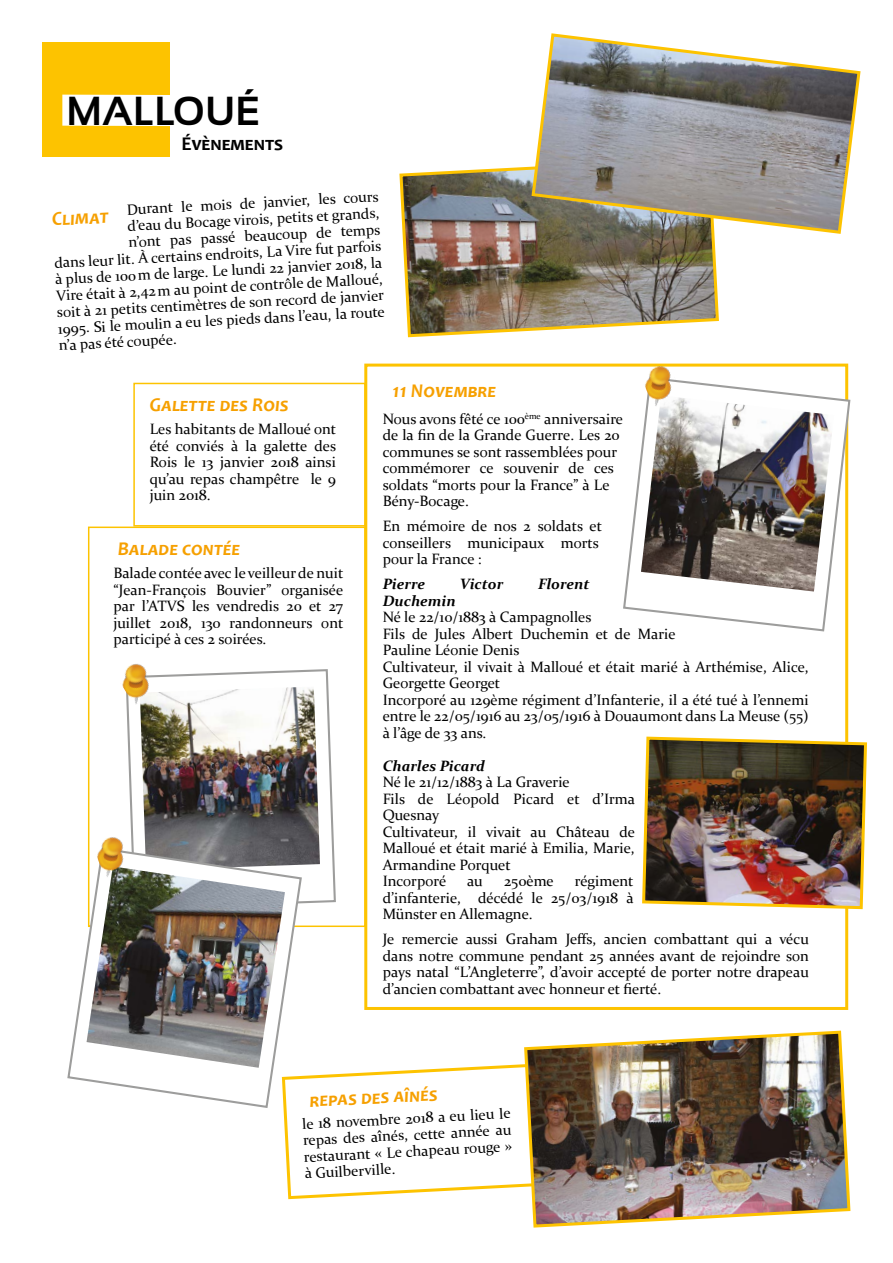
<style>
.page{position:relative;width:893px;height:1263px;background:#fff}
.page>*{position:absolute;margin:0;border:0;box-sizing:border-box;transform-origin:0 0}
.t1{font:700 40.5px "Sansation";color:#000}
.t2{font:italic 700 19.5px "Candara";color:#f6a000}
.t3{font:700 19.5px "Candara";color:#000}
.t4{font:15px/16.5px "Constantia";color:#000;text-align:justify}
.t5{font:italic 700 15px "Constantia";color:#000}
</style>
<div class="page">
<div style="left:133px;top:383px;width:233px;height:143px;border:2px solid #fdc300"></div>
<div style="left:88px;top:526px;width:278px;height:401px;border:2px solid #fdc300"></div>
<img style="left:399px;top:166px;width:320px;height:172px">
<svg style="left:283px;top:1064px;width:239px;height:136px"></svg>
<svg style="left:166px;top:669px;width:170px;height:234px"></svg>
<img style="left:122px;top:664px;width:44px;height:23px">
<img style="left:522px;top:1030px;width:329px;height:198px">
<div style="left:43px;top:43px;width:127px;height:114px;background:#fdc300"></div>
<div style="left:62px;top:95px;width:108px;height:32px;background:#fff"></div>
<svg style="left:623px;top:376px;width:228px;height:257px"></svg>
<img style="left:641px;top:395px;width:193px;height:196px">
<img style="left:638px;top:363px;width:48px;height:49px">
<img style="left:642px;top:735px;width:225px;height:176px">
<svg style="left:67px;top:947px;width:236px;height:162px"></svg>
<img style="left:88px;top:687px;width:232px;height:381px">
<img style="left:87px;top:866px;width:198px;height:202px">
<img style="left:91px;top:834px;width:46px;height:49px">
<svg style="left:530px;top:33px;width:331px;height:203px"></svg>
<h1 class="t1" style="left:67px;top:89px;width:195px">MALLOUÉ</h1>
<h2 class="t3" style="left:181px;top:132px;width:103px">Évènements</h2>
<p class="t4" style="left:126px;top:200px;width:254px;rotate:-3deg">Durant le mois de janvier, les cours</p>
<p class="t4" style="left:127px;top:217px;width:254px;rotate:-3deg">d’eau du Bocage virois, petits et grands,</p>
<h2 class="t2" style="left:52px;top:207px;width:58px;rotate:-3deg">Climat</h2>
<p class="t4" style="left:128px;top:233px;width:254px;rotate:-3deg">n’ont pas passé beaucoup de temps</p>
<p class="t4" style="left:54px;top:254px;width:329px;rotate:-3deg">dans leur lit. À certains endroits, La Vire fut parfois</p>
<p class="t4" style="left:55px;top:270px;width:329px;rotate:-3deg">à plus de 100m de large. Le lundi 22 janvier 2018, la</p>
<p class="t4" style="left:56px;top:287px;width:329px;rotate:-3deg">Vire était à 2,42m au point de contrôle de Malloué,</p>
<p class="t4" style="left:57px;top:303px;width:329px;rotate:-3deg">soit à 21 petits centimètres de son record de janvier</p>
<p class="t4" style="left:57px;top:320px;width:329px;rotate:-3deg">1995. Si le moulin a eu les pieds dans l’eau, la route</p>
<p class="t4" style="left:58px;top:336px;width:120px;rotate:-3deg">n’a pas été coupée.</p>
<h2 class="t2" style="left:150px;top:393px;width:141px">Galette des Rois</h2>
<p class="t4" style="left:150px;top:420px;width:188px">Les habitants de Malloué ont été conviés à la galette des Rois le 13 janvier 2018 ainsi qu’au repas champêtre le 9 juin 2018.</p>
<h2 class="t2" style="left:118px;top:536px;width:124px">Balade contée</h2>
<p class="t4" style="left:113px;top:564px;width:231px">Balade contée avec le veilleur de nuit “Jean-François Bouvier” organisée par l’ATVS les vendredis 20 et 27 juillet 2018, 130 randonneurs ont participé à ces 2 soirées.</p>
<h2 class="t2" style="left:393px;top:378px;width:105px">11 Novembre</h2>
<p class="t4" style="left:383px;top:410px;width:242px;text-align:left">Nous avons fêté ce 100<sup>ème</sup> anniversaire de la fin de la Grande Guerre. Les 20 communes se sont rassemblées pour commémorer ce souvenir de ces soldats “morts pour la France” à Le<br>Bény-Bocage.</p>
<p class="t4" style="left:383px;top:517px;width:221px;text-align:left">En mémoire de nos 2 soldats et conseillers municipaux morts pour la France :</p>
<p class="t5" style="left:383px;top:574px;width:44px">Pierre</p>
<p class="t5" style="left:460px;top:574px;width:45px">Victor</p>
<p class="t5" style="left:538px;top:574px;width:53px">Florent</p>
<p class="t5" style="left:383px;top:590px;width:74px">Duchemin</p>
<p class="t4" style="left:383px;top:608px;width:428px;text-align:left">Né le 22/10/1883 à Campagnolles<br>Fils de Jules Albert Duchemin et de Marie<br>Pauline Léonie Denis<br>Cultivateur, il vivait à Malloué et était marié à Arthémise, Alice, Georgette Georget<br>Incorporé au 129ème régiment d’Infanterie, il a été tué à l’ennemi entre le 22/05/1916 au 23/05/1916 à Douaumont dans La Meuse (55) à l’âge de 33 ans.</p>
<p class="t5" style="left:383px;top:755px;width:104px">Charles Picard</p>
<p class="t4" style="left:383px;top:773px;width:254px;text-align:left">Né le 21/12/1883 à La Graverie<br>Fils de Léopold Picard et d’Irma<br>Quesnay<br>Cultivateur, il vivait au Château de<br>Malloué et était marié à Emilia, Marie,<br>Armandine Porquet<br>Incorporé</p>
<p class="t4" style="left:383px;top:872px;width:252px;text-indent:192px">régiment d’infanterie, décédé le 25/03/1918 à Münster en Allemagne.</p>
<p class="t4" style="left:383px;top:930px;width:428px">Je remercie aussi Graham Jeffs, ancien combattant qui a vécu dans notre commune pendant 25 années avant de rejoindre son pays natal “L’Angleterre”, d’avoir accepté de porter notre drapeau d’ancien combattant avec honneur et fierté.</p>
<p class="t4" style="left:467px;top:872px;width:17px">au</p>
<p class="t4" style="left:504px;top:872px;width:51px">250ème</p>
<h2 class="t2" style="left:309px;top:1088px;width:130px;rotate:-3deg">repas des aînés</h2>
<p class="t4" style="left:302px;top:1115px;width:210px;rotate:-3deg">le 18 novembre 2018 a eu lieu le repas des aînés, cette année au restaurant « Le chapeau rouge » à Guilberville.</p>
</div>
